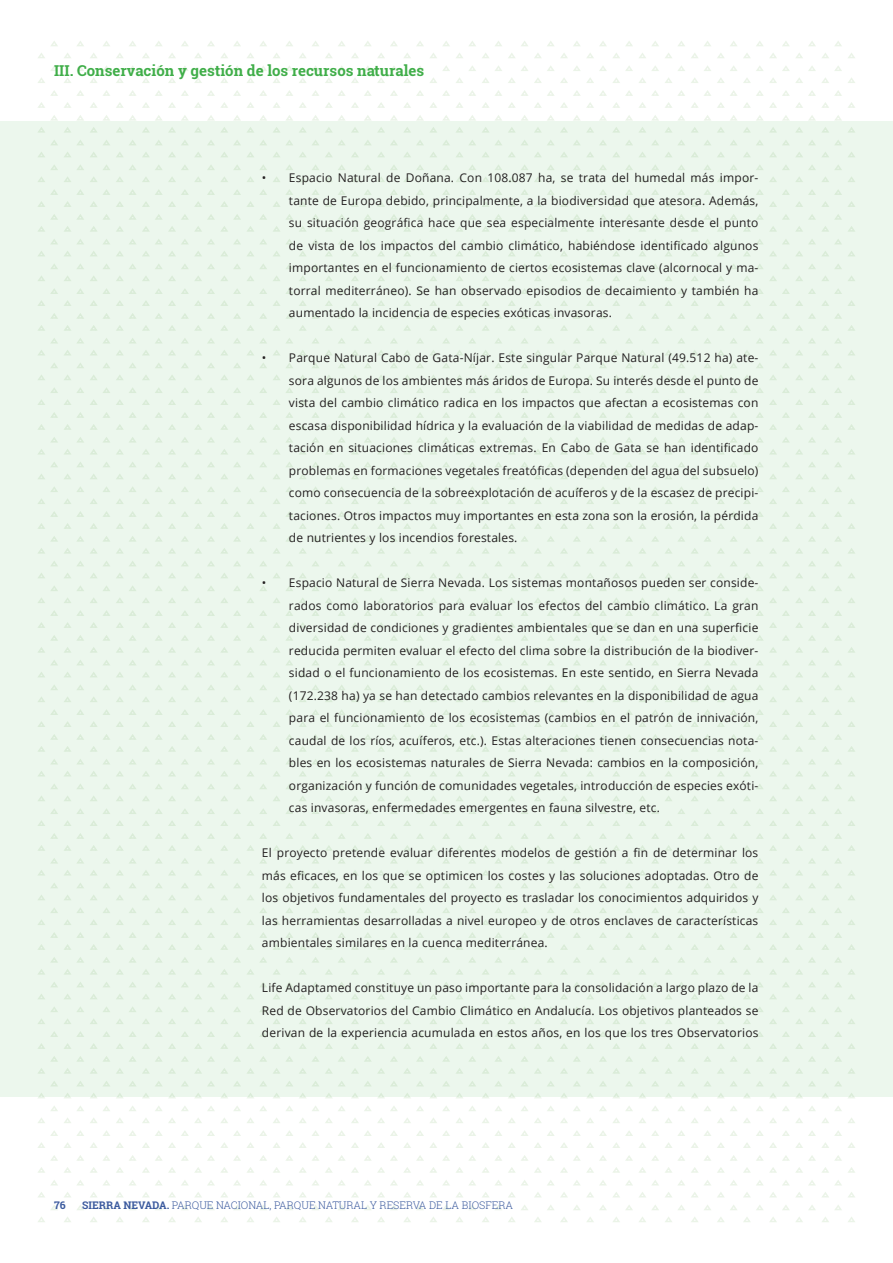
<style>
.page{position:relative;width:893px;height:1263px;background:#fff}
.page>*{position:absolute;margin:0;border:0;box-sizing:border-box;transform-origin:0 0}
.t1{font:700 15px "Roboto Slab";color:#40ae49}
.t2{font:12px/22.5px "Open Sans";letter-spacing:.015em;color:#231f20;text-align:justify}
.t3{font:300 10.5px "Roboto Slab";color:#3b5a9e}
.t4{font:700 10.5px "Roboto Slab";color:#3b5a9e}
.s1{font-weight:700}
</style>
<div class="page">
<svg style="left:38px;top:41px;width:817px;height:67px"></svg>
<svg style="left:51px;top:115px;width:791px;height:6px"></svg>
<svg style="left:38px;top:1097px;width:817px;height:39px"></svg>
<svg style="left:38px;top:1142px;width:817px;height:68px"></svg>
<svg style="left:38px;top:1217px;width:817px;height:5px"></svg>
<div style="left:0;top:121px;width:893px;height:976px;background:#ecf7ed"></div>
<p class="t1" style="left:54px;top:60px;width:372px">III. Conservación y gestión de los recursos naturales</p>
<p class="t2" style="left:289px;top:166px;width:471px;text-indent:-27px">• Espacio Natural de Doñana. Con 108.087 ha, se trata del humedal más impor&shy;tante de Europa debido, principalmente, a la biodiversidad que atesora. Además, su situación geográfica hace que sea especialmente interesante desde el punto de vista de los impactos del cambio climático, habiéndose identificado algunos importantes en el funcionamiento de ciertos ecosistemas clave (alcornocal y ma&shy;torral mediterráneo). Se han observado episodios de decaimiento y también ha aumentado la incidencia de especies exóticas invasoras.</p>
<p class="t2" style="left:289px;top:346px;width:471px;text-indent:-27px">• Parque Natural Cabo de Gata-Níjar. Este singular Parque Natural (49.512 ha) ate&shy;sora algunos de los ambientes más áridos de Europa. Su interés desde el punto de vista del cambio climático radica en los impactos que afectan a ecosistemas con escasa disponibilidad hídrica y la evaluación de la viabilidad de medidas de adap&shy;tación en situaciones climáticas extremas. En Cabo de Gata se han identificado problemas en formaciones vegetales freatóficas (dependen del agua del subsuelo) como consecuencia de la sobreexplotación de acuíferos y de la escasez de precipi&shy;taciones. Otros impactos muy importantes en esta zona son la erosión, la pérdida de nutrientes y los incendios forestales.</p>
<p class="t2" style="left:289px;top:571px;width:471px;text-indent:-27px">• Espacio Natural de Sierra Nevada. Los sistemas montañosos pueden ser conside&shy;rados como laboratorios para evaluar los efectos del cambio climático. La gran diversidad de condiciones y gradientes ambientales que se dan en una superficie reducida permiten evaluar el efecto del clima sobre la distribución de la biodiver&shy;sidad o el funcionamiento de los ecosistemas. En este sentido, en Sierra Nevada (172.238 ha) ya se han detectado cambios relevantes en la disponibilidad de agua para el funcionamiento de los ecosistemas (cambios en el patrón de innivación, caudal de los ríos, acuíferos, etc.). Estas alteraciones tienen consecuencias nota&shy;bles en los ecosistemas naturales de Sierra Nevada: cambios en la composición, organización y función de comunidades vegetales, introducción de especies exóti&shy;cas invasoras, enfermedades emergentes en fauna silvestre, etc.</p>
<p class="t2" style="left:262px;top:841px;width:498px">El proyecto pretende evaluar diferentes modelos de gestión a fin de determinar los más eficaces, en los que se optimicen los costes y las soluciones adoptadas. Otro de los objetivos fundamentales del proyecto es trasladar los conocimientos adquiridos y las herramientas desarrolladas a nivel europeo y de otros enclaves de características ambientales similares en la cuenca mediterránea.</p>
<p class="t2" style="left:262px;top:976px;width:498px">Life Adaptamed constituye un paso importante para la consolidación a largo plazo de la Red de Observatorios del Cambio Climático en Andalucía. Los objetivos planteados se derivan de la experiencia acumulada en estos años, en los que los tres Observatorios</p>
<p class="t4" style="left:54px;top:1198px;width:13px">76</p>
<p class="t3" style="left:82px;top:1198px;width:432px"><span class="s1">SIERRA NEVADA.</span> PARQUE NACIONAL, PARQUE NATURAL Y RESERVA DE LA BIOSFERA</p>
</div>
